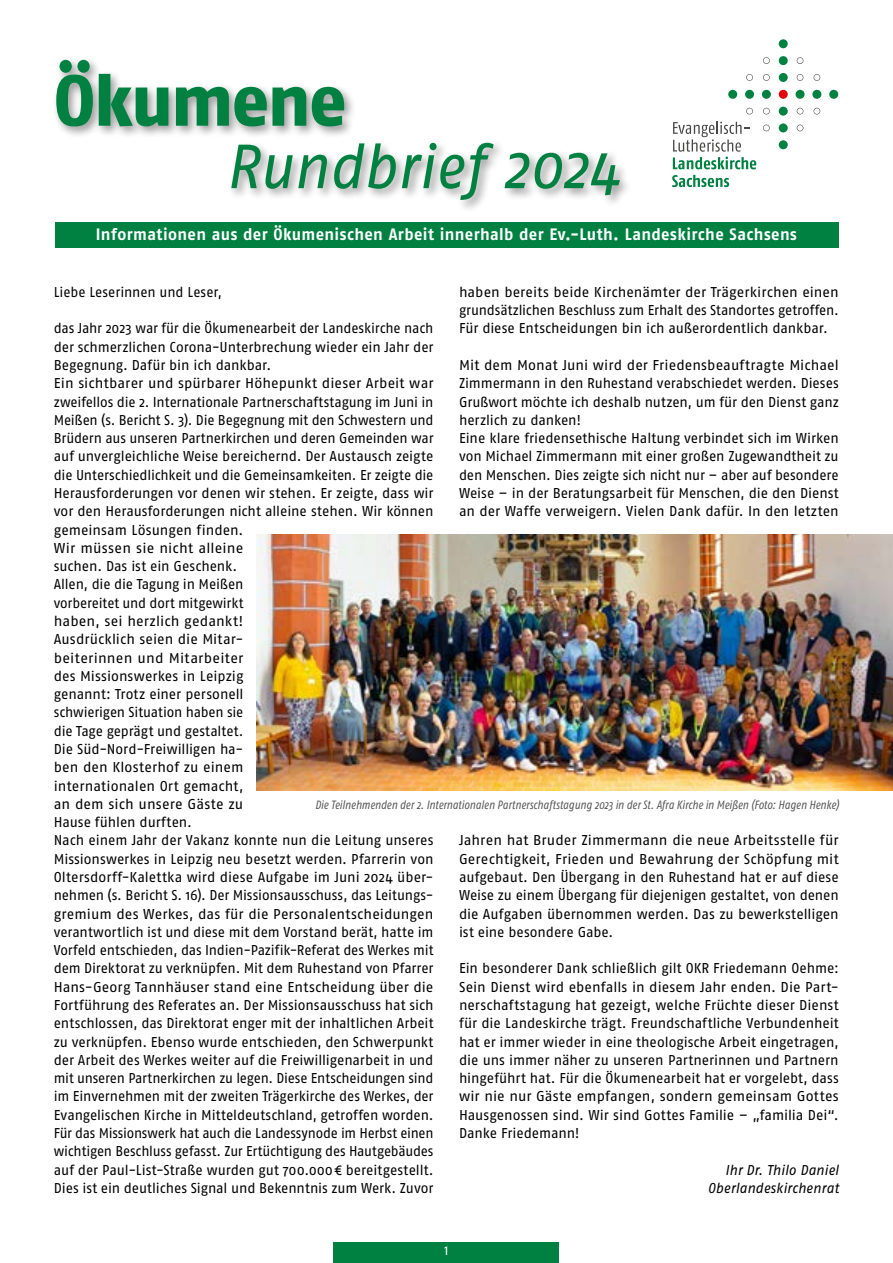
<style>
.page{position:relative;width:893px;height:1263px;background:#fff}
.page>*{position:absolute;margin:0;border:0;box-sizing:border-box;transform-origin:0 0}
.t1{font:italic 62.1px "Fago No";letter-spacing:-.01em;color:#008142;scale:.96 1}
.t2{font:700 16.5px "Fago No";letter-spacing:.025em;color:#fff;scale:.96 1}
.t3{font:15px "Fago Co";color:#fff;scale:.96 1}
.t4{font:14.25px/18.3px "Fago No";letter-spacing:-.005em;color:#000;scale:.96 1}
.t5{font:14.25px/18.3px "Fago No";letter-spacing:-.005em;color:#000;text-align:justify}
.t6{font:italic 14.25px/18.3px "Fago No";color:#000;text-align:right;scale:.96 1}
.t7{font:italic 12px "Fago Co";letter-spacing:.005em;color:#565655}
</style>
<div class="page">
<div style="left:334px;top:1242px;width:225px;height:21px;background:#008142"></div>
<svg style="left:673px;top:122px;width:83px;height:47px"></svg>
<svg style="left:672px;top:175px;width:57px;height:12px"></svg>
<svg style="left:763px;top:57px;width:7px;height:7px"></svg>
<svg style="left:763px;top:125px;width:7px;height:6px"></svg>
<svg style="left:797px;top:57px;width:6px;height:7px"></svg>
<svg style="left:797px;top:125px;width:6px;height:6px"></svg>
<svg style="left:763px;top:74px;width:7px;height:7px"></svg>
<svg style="left:763px;top:108px;width:7px;height:6px"></svg>
<svg style="left:797px;top:74px;width:6px;height:7px"></svg>
<svg style="left:797px;top:108px;width:6px;height:6px"></svg>
<svg style="left:746px;top:74px;width:7px;height:7px"></svg>
<svg style="left:746px;top:108px;width:7px;height:6px"></svg>
<svg style="left:813px;top:74px;width:7px;height:7px"></svg>
<svg style="left:813px;top:108px;width:7px;height:6px"></svg>
<div style="left:779px;top:73px;width:9px;height:9px;background:#008142;border-radius:50%"></div>
<div style="left:779px;top:90px;width:9px;height:9px;background:#e3000b;border-radius:50%"></div>
<div style="left:779px;top:107px;width:9px;height:9px;background:#008142;border-radius:50%"></div>
<div style="left:779px;top:123px;width:9px;height:9px;background:#008142;border-radius:50%"></div>
<div style="left:779px;top:140px;width:9px;height:9px;background:#008142;border-radius:50%"></div>
<div style="left:779px;top:56px;width:9px;height:9px;background:#008142;border-radius:50%"></div>
<div style="left:779px;top:39px;width:9px;height:9px;background:#008142;border-radius:50%"></div>
<div style="left:796px;top:90px;width:8px;height:9px;background:#008142;border-radius:50%"></div>
<div style="left:812px;top:90px;width:9px;height:9px;background:#008142;border-radius:50%"></div>
<div style="left:829px;top:90px;width:9px;height:9px;background:#008142;border-radius:50%"></div>
<div style="left:762px;top:90px;width:9px;height:9px;background:#008142;border-radius:50%"></div>
<div style="left:745px;top:90px;width:9px;height:9px;background:#008142;border-radius:50%"></div>
<div style="left:728px;top:90px;width:9px;height:9px;background:#008142;border-radius:50%"></div>
<div style="left:53px;top:56px;width:579px;height:156px;background:#000;opacity:.4"></div>
<svg style="left:56px;top:60px;width:288px;height:66px"></svg>
<div style="left:55px;top:223px;width:783px;height:25px;background:#008142"></div>
<img style="left:256px;top:534px;width:637px;height:256px">
<h1 class="t1" style="left:225px;top:131px;width:412px">Rundbrief 2024</h1>
<p class="t2" style="left:96px;top:225px;width:732px">Informationen aus der Ökumenischen Arbeit innerhalb der Ev.-Luth. Landeskirche Sachsens</p>
<p class="t4" style="left:54px;top:283px;width:177px">Liebe Leserinnen und Leser,</p>
<p class="t4" style="left:54px;top:319px;width:397px">das Jahr 2023 war für die Ökumenearbeit der Landeskirche nach der schmerzlichen Corona-Unterbrechung wieder ein Jahr der Begegnung. Dafür bin ich dankbar.<br>Ein sichtbarer und spürbarer Höhepunkt dieser Arbeit war zweifellos die 2. Internationale Partnerschaftstagung im Juni in Meißen (s. Bericht S. 3). Die Begegnung mit den Schwestern und Brüdern aus unseren Partnerkirchen und deren Gemeinden war auf unvergleichliche Weise bereichernd. Der Austausch zeigte die Unterschiedlichkeit und die Gemeinsamkeiten. Er zeigte die Herausforderungen vor denen wir stehen. Er zeigte, dass wir vor den Herausforderungen nicht alleine stehen. Wir können gemeinsam Lösungen finden.<br>Wir müssen sie nicht alleine<br>suchen. Das ist ein Geschenk.<br>Allen, die die Tagung in Meißen<br>vorbereitet und dort mitgewirkt<br>haben, sei herzlich gedankt!<br>Ausdrücklich seien die Mitar-<br>beiterinnen und Mitarbeiter<br>des Missionswerkes in Leipzig<br>genannt: Trotz einer personell<br>schwierigen Situation haben sie<br>die Tage geprägt und gestaltet.<br>Die Süd-Nord-Freiwilligen ha-<br>ben den Klosterhof zu einem<br>internationalen Ort gemacht,<br>an dem sich unsere Gäste zu<br>Hause fühlen durften.<br>Nach einem Jahr der Vakanz konnte nun die Leitung unseres Missionswerkes in Leipzig neu besetzt werden. Pfarrerin von Oltersdorff-Kalettka wird diese Aufgabe im Juni 2024 über&shy;nehmen (s. Bericht S. 16). Der Missionsausschuss, das Leitungs&shy;gremium des Werkes, das für die Personalentscheidungen verantwortlich ist und diese mit dem Vorstand berät, hatte im Vorfeld entschieden, das Indien-Pazifik-Referat des Werkes mit dem Direktorat zu verknüpfen. Mit dem Ruhestand von Pfarrer Hans-Georg Tannhäuser stand eine Entscheidung über die Fortführung des Referates an. Der Missionsausschuss hat sich entschlossen, das Direktorat enger mit der inhaltlichen Arbeit zu verknüpfen. Ebenso wurde entschieden, den Schwerpunkt der Arbeit des Werkes weiter auf die Freiwilligenarbeit in und mit unseren Partnerkirchen zu legen. Diese Entscheidungen sind im Einvernehmen mit der zweiten Trägerkirche des Werkes, der Evangelischen Kirche in Mitteldeutschland, getroffen worden.<br>Für das Missionswerk hat auch die Landessynode im Herbst einen wichtigen Beschluss gefasst. Zur Ertüchtigung des Hautgebäudes auf der Paul-List-Straße wurden gut 700.000¤ bereitgestellt.<br>Dies ist ein deutliches Signal und Bekenntnis zum Werk. Zuvor</p>
<p class="t5" style="left:459px;top:283px;width:381px">haben bereits beide Kirchenämter der Trägerkirchen einen grundsätzlichen Beschluss zum Erhalt des Standortes getroffen.<br>Für diese Entscheidungen bin ich außerordentlich dankbar.</p>
<p class="t5" style="left:459px;top:356px;width:381px;text-align:left">Mit dem Monat Juni wird der Friedensbeauftragte Michael Zimmermann in den Ruhestand verabschiedet werden. Dieses Grußwort möchte ich deshalb nutzen, um für den Dienst ganz herzlich zu danken!<br>Eine klare friedensethische Haltung verbindet sich im Wirken von Michael Zimmermann mit einer großen Zugewandtheit zu den Menschen. Dies zeigte sich nicht nur – aber auf besondere Weise – in der Beratungsarbeit für Menschen, die den Dienst an der Waffe verweigern. Vielen Dank dafür. In den letzten</p>
<p class="t7" style="left:315px;top:798px;width:525px">Die Teilnehmenden der 2. Internationalen Partnerschaftstagung 2023 in der St. Afra Kirche in Meißen (Foto: Hagen Henke)</p>
<p class="t5" style="left:459px;top:831px;width:381px">Jahren hat Bruder Zimmermann die neue Arbeitsstelle für Gerechtigkeit, Frieden und Bewahrung der Schöpfung mit aufgebaut. Den Übergang in den Ruhestand hat er auf diese Weise zu einem Übergang für diejenigen gestaltet, von denen die Aufgaben übernommen werden. Das zu bewerkstelligen ist eine besondere Gabe.</p>
<p class="t5" style="left:459px;top:959px;width:381px">Ein besonderer Dank schließlich gilt OKR Friedemann Oehme:<br>Sein Dienst wird ebenfalls in diesem Jahr enden. Die Part&shy;nerschaftstagung hat gezeigt, welche Früchte dieser Dienst für die Landeskirche trägt. Freundschaftliche Verbundenheit hat er immer wieder in eine theologische Arbeit eingetragen, die uns immer näher zu unseren Partnerinnen und Partnern hingeführt hat. Für die Ökumenearbeit hat er vorgelebt, dass wir nie nur Gäste empfangen, sondern gemeinsam Gottes Hausgenossen sind. Wir sind Gottes Familie – „familia Dei“.<br>Danke Friedemann!</p>
<p class="t6" style="left:708px;top:1160px;width:138px">Ihr Dr. Thilo Daniel<br>Oberlandeskirchenrat</p>
<p class="t3" style="left:445px;top:1241px;width:6px">1</p>
</div>
